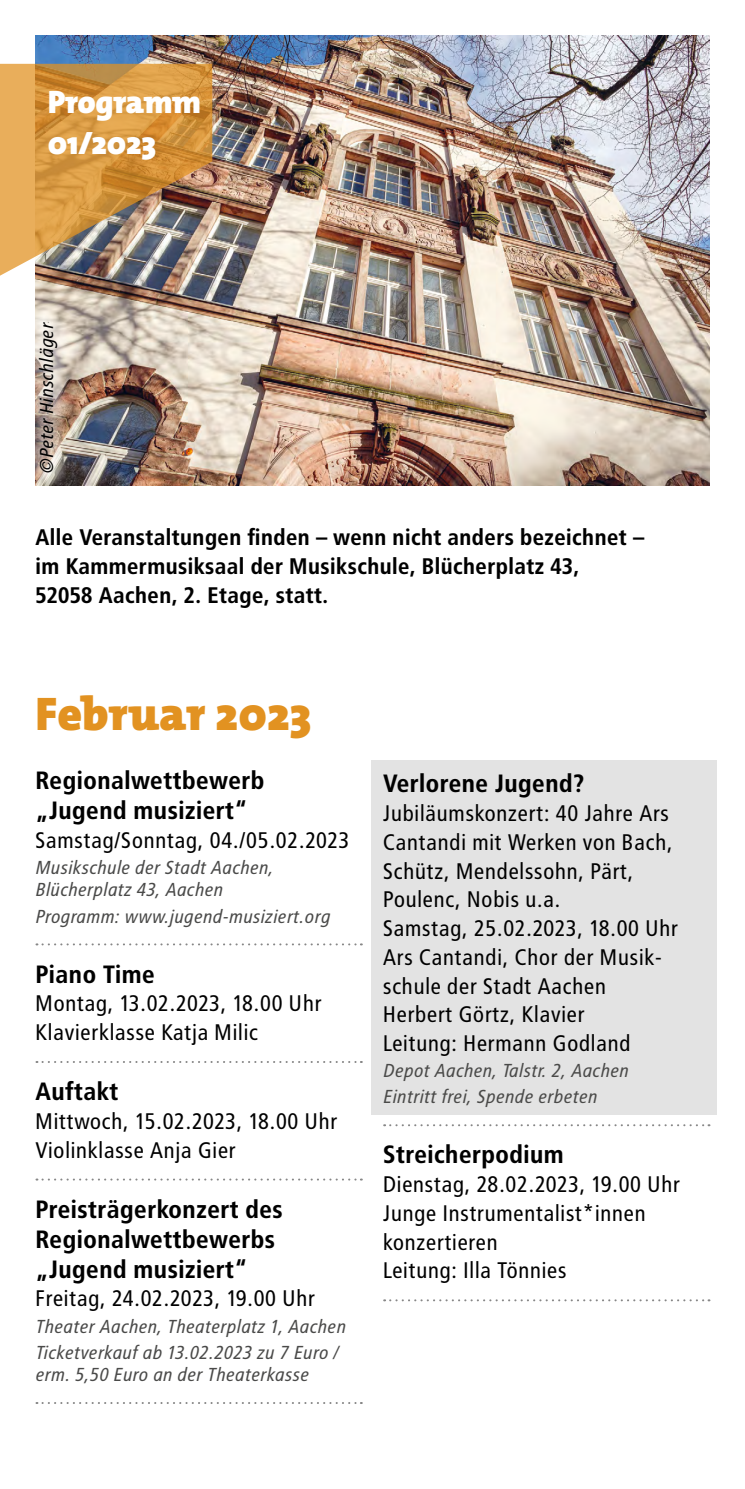
<style>
.page{position:relative;width:745px;height:1489px;background:#fff}
.page>*{position:absolute;margin:0;border:0;box-sizing:border-box;transform-origin:0 0}
.Headline_orange{font:900 47.5px "The Mix";color:#e29221}
.t1{font:900 32.5px "The Mix";letter-spacing:-.01em;color:#fff}
.Unterpunkte{font:700 25px/30px "Transit";color:#000}
.Fließtext{font:22.5px/28.8px "Transit";color:#000}
.Fließtext_fett{font:700 22.5px/28.8px "Transit";color:#000}
.Marginalien{font:italic 18.75px/22.5px "Transit";color:#4a4a49}
.Marginalien-2{font:italic 18.75px "Transit";color:#000}
</style>
<div class="page">
<div style="left:371px;top:759px;width:345px;height:355px;background:#e3e3e3"></div>
<img style="left:35px;top:35px;width:674px;height:450px">
<img style="left:0;top:64px;width:212px;height:223px">
<svg style="left:36px;top:943px;width:325px;height:2px"></svg>
<svg style="left:36px;top:1061px;width:325px;height:1px"></svg>
<svg style="left:36px;top:1178px;width:325px;height:2px"></svg>
<svg style="left:36px;top:1402px;width:325px;height:1px"></svg>
<svg style="left:384px;top:1124px;width:325px;height:2px"></svg>
<svg style="left:384px;top:1299px;width:325px;height:2px"></svg>
<img style="left:35px;top:309px;width:35px;height:177px">
<p class="t1" style="left:48px;top:74px;width:155px">Programm</p>
<p class="t1" style="left:48px;top:116px;width:109px">01/2023</p>
<p class="Marginalien-2" style="left:36px;top:474px;width:153px;rotate:-90deg">©Peter Hinschläger</p>
<p class="Fließtext_fett" style="left:36px;top:523px;width:609px">Alle Veranstaltungen finden – wenn nicht anders bezeichnet – im Kammermusiksaal der Musikschule, Blücherplatz 43,<br>52058 Aachen, 2. Etage, statt.</p>
<p class="Headline_orange" style="left:35px;top:674px;width:277px">Februar 2023</p>
<p class="Unterpunkte" style="left:35px;top:765px;width:231px">Regionalwettbewerb „Jugend musiziert“</p>
<p class="Fließtext" style="left:35px;top:825px;width:316px">Samstag/Sonntag, 04./05.02.2023</p>
<p class="Marginalien" style="left:35px;top:856px;width:240px">Musikschule der Stadt Aachen,<br>Blücherplatz 43, Aachen</p>
<p class="Marginalien" style="left:35px;top:904px;width:296px">Programm: www.jugend-musiziert.org</p>
<p class="Unterpunkte" style="left:35px;top:958px;width:121px">Piano Time</p>
<p class="Fließtext" style="left:35px;top:989px;width:288px">Montag, 13.02.2023, 18.00 Uhr</p>
<p class="Fließtext" style="left:35px;top:1017px;width:225px">Klavierklasse Katja Milic</p>
<p class="Unterpunkte" style="left:35px;top:1076px;width:85px">Auftakt</p>
<p class="Fließtext" style="left:35px;top:1106px;width:304px">Mittwoch, 15.02.2023, 18.00 Uhr</p>
<p class="Fließtext" style="left:35px;top:1135px;width:202px">Violinklasse Anja Gier</p>
<p class="Unterpunkte" style="left:35px;top:1193px;width:249px">Preisträgerkonzert des<br>Regionalwettbewerbs „Jugend musiziert“</p>
<p class="Fließtext" style="left:35px;top:1284px;width:282px">Freitag, 24.02.2023, 19.00 Uhr</p>
<p class="Marginalien" style="left:35px;top:1314px;width:312px">Theater Aachen, Theaterplatz 1, Aachen</p>
<p class="Marginalien" style="left:35px;top:1340px;width:304px">Ticketverkauf ab 13.02.2023 zu 7 Euro / erm. 5,50 Euro an der Theaterkasse</p>
<p class="Unterpunkte" style="left:383px;top:768px;width:203px">Verlorene Jugend?</p>
<p class="Fließtext" style="left:383px;top:799px;width:291px">Jubiläumskonzert: 40 Jahre Ars<br>Cantandi mit Werken von Bach,<br>Schütz, Mendelssohn, Pärt,<br>Poulenc, Nobis u.a.</p>
<p class="Fließtext" style="left:383px;top:914px;width:297px">Samstag, 25.02.2023, 18.00 Uhr</p>
<p class="Fließtext" style="left:383px;top:942px;width:281px">Ars Cantandi, Chor der Musik&shy;schule der Stadt Aachen</p>
<p class="Fließtext" style="left:383px;top:1000px;width:204px">Herbert Görtz, Klavier</p>
<p class="Fließtext" style="left:383px;top:1029px;width:249px">Leitung: Hermann Godland</p>
<p class="Marginalien" style="left:383px;top:1059px;width:247px">Depot Aachen, Talstr. 2, Aachen</p>
<p class="Marginalien" style="left:383px;top:1085px;width:216px">Eintritt frei, Spende erbeten</p>
<p class="Unterpunkte" style="left:383px;top:1139px;width:183px">Streicherpodium</p>
<p class="Fließtext" style="left:383px;top:1169px;width:299px">Dienstag, 28.02.2023, 19.00 Uhr</p>
<p class="Fließtext" style="left:383px;top:1198px;width:264px">Junge Instrumentalist*innen konzertieren</p>
<p class="Fließtext" style="left:383px;top:1256px;width:185px">Leitung: Illa Tönnies</p>
</div>
